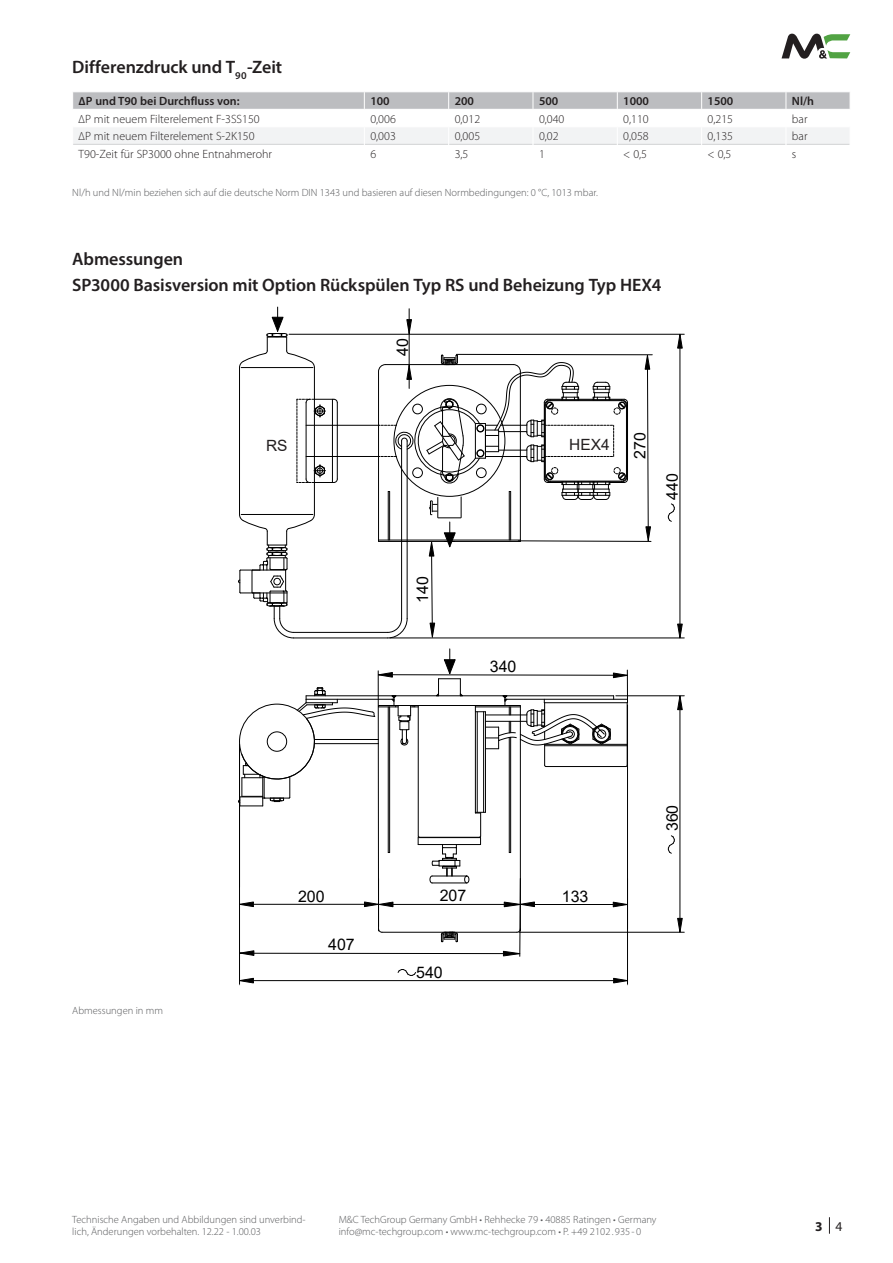
<style>
.page{position:relative;width:893px;height:1263px;background:#fff}
.page>*{position:absolute;margin:0;border:0;box-sizing:border-box;transform-origin:0 0}
._1_-_3_Body_HL{font:600 18px "Myriad Pro";letter-spacing:-.005em;color:#231f20}
._2_-_1_Body_HL{font:600 18px "Myriad Pro";letter-spacing:-.005em;color:#231f20}
.t1{font:15.9px "Arial";color:#000}
.t2{font:15.45px "Arial";color:#231f20}
.t3{font:700 13.5px "Myriad Pro";color:#231f20}
._2_-_1_Table_Item{font:300 12px "Myriad Pro";color:#231f20}
._2_-_1_Table_HL{font:600 12px "Myriad Pro";color:#231f20}
._1_-_4_Footer{font:300 10.5px/12px "Myriad Pro";color:#57585a}
.s1{font-weight:400}
</style>
<div class="page">
<svg style="left:829px;top:1217px;width:1px;height:16px"></svg>
<svg style="left:781px;top:34px;width:69px;height:25px"></svg>
<svg style="left:73px;top:92px;width:777px;height:53px"></svg>
<hr style="left:73px;top:126px;width:291px;height:1px;background:#fff">
<hr style="left:364px;top:126px;width:85px;height:1px;background:#fff">
<hr style="left:449px;top:126px;width:84px;height:1px;background:#fff">
<hr style="left:533px;top:126px;width:84px;height:1px;background:#fff">
<hr style="left:617px;top:126px;width:85px;height:1px;background:#fff">
<hr style="left:702px;top:126px;width:84px;height:1px;background:#fff">
<hr style="left:786px;top:126px;width:64px;height:1px;background:#fff">
<hr style="left:294px;top:638px;width:94px;height:1px;background:#000">
<hr style="left:294px;top:632px;width:94px;height:1px;background:#000">
<hr style="left:314px;top:368px;width:1px;height:146px;background:#000">
<hr style="left:239px;top:368px;width:1px;height:146px;background:#000">
<hr style="left:337px;top:425px;width:42px;height:1px;background:#000">
<hr style="left:337px;top:456px;width:42px;height:1px;background:#000">
<svg style="left:297px;top:399px;width:41px;height:84px"></svg>
<svg style="left:238px;top:514px;width:77px;height:124px"></svg>
<svg style="left:398px;top:969px;width:18px;height:7px"></svg>
<svg style="left:668px;top:835px;width:7px;height:19px"></svg>
<svg style="left:668px;top:503px;width:7px;height:19px"></svg>
<hr style="left:239px;top:744px;width:1px;height:241px;background:#000">
<hr style="left:627px;top:705px;width:1px;height:280px;background:#000">
<hr style="left:253px;top:980px;width:361px;height:1px;background:#000">
<svg style="left:240px;top:978px;width:14px;height:5px"></svg>
<svg style="left:613px;top:978px;width:14px;height:5px"></svg>
<hr style="left:616px;top:695px;width:68px;height:1px;background:#000">
<hr style="left:519px;top:932px;width:165px;height:1px;background:#000">
<hr style="left:680px;top:710px;width:1px;height:208px;background:#000">
<svg style="left:677px;top:695px;width:6px;height:15px"></svg>
<svg style="left:677px;top:918px;width:6px;height:15px"></svg>
<hr style="left:390px;top:638px;width:294px;height:1px;background:#000">
<hr style="left:289px;top:334px;width:395px;height:1px;background:#000">
<hr style="left:680px;top:348px;width:1px;height:276px;background:#000">
<svg style="left:677px;top:624px;width:6px;height:15px"></svg>
<svg style="left:677px;top:333px;width:6px;height:16px"></svg>
<hr style="left:456px;top:354px;width:196px;height:1px;background:#000">
<hr style="left:409px;top:309px;width:1px;height:79px;background:#000">
<svg style="left:406px;top:319px;width:6px;height:15px"></svg>
<svg style="left:239px;top:308px;width:76px;height:60px"></svg>
<svg style="left:238px;top:649px;width:392px;height:308px"></svg>
<svg style="left:378px;top:355px;width:273px;height:283px"></svg>
<p class="_2_-_1_Body_HL" style="left:72px;top:56px;width:211px">Differenzdruck und T<sub>90</sub>-Zeit</p>
<p class="_2_-_1_Table_HL" style="left:79px;top:93px;width:162px">∆P und T90 bei Durchfluss von:</p>
<p class="_2_-_1_Table_HL" style="left:370px;top:93px;width:21px">100</p>
<p class="_2_-_1_Table_HL" style="left:455px;top:93px;width:21px">200</p>
<p class="_2_-_1_Table_HL" style="left:539px;top:93px;width:21px">500</p>
<p class="_2_-_1_Table_HL" style="left:623px;top:93px;width:27px">1000</p>
<p class="_2_-_1_Table_HL" style="left:708px;top:93px;width:27px">1500</p>
<p class="_2_-_1_Table_HL" style="left:792px;top:93px;width:24px">Nl/h</p>
<p class="_2_-_1_Table_Item" style="left:79px;top:111px;width:183px">∆P mit neuem Filterelement F-3SS150</p>
<p class="_2_-_1_Table_Item" style="left:370px;top:111px;width:27px">0,006</p>
<p class="_2_-_1_Table_Item" style="left:455px;top:111px;width:27px">0,012</p>
<p class="_2_-_1_Table_Item" style="left:539px;top:111px;width:27px">0,040</p>
<p class="_2_-_1_Table_Item" style="left:623px;top:111px;width:27px">0,110</p>
<p class="_2_-_1_Table_Item" style="left:708px;top:111px;width:27px">0,215</p>
<p class="_2_-_1_Table_Item" style="left:792px;top:111px;width:17px">bar</p>
<p class="_2_-_1_Table_Item" style="left:79px;top:129px;width:177px">∆P mit neuem Filterelement S-2K150</p>
<p class="_2_-_1_Table_Item" style="left:370px;top:129px;width:27px">0,003</p>
<p class="_2_-_1_Table_Item" style="left:455px;top:129px;width:27px">0,005</p>
<p class="_2_-_1_Table_Item" style="left:539px;top:129px;width:21px">0,02</p>
<p class="_2_-_1_Table_Item" style="left:623px;top:129px;width:27px">0,058</p>
<p class="_2_-_1_Table_Item" style="left:708px;top:129px;width:27px">0,135</p>
<p class="_2_-_1_Table_Item" style="left:792px;top:129px;width:17px">bar</p>
<p class="_2_-_1_Table_Item" style="left:79px;top:146px;width:195px">T90-Zeit für SP3000 ohne Entnahmerohr</p>
<p class="_2_-_1_Table_Item" style="left:370px;top:146px;width:7px">6</p>
<p class="_2_-_1_Table_Item" style="left:455px;top:146px;width:15px">3,5</p>
<p class="_2_-_1_Table_Item" style="left:539px;top:146px;width:7px">1</p>
<p class="_2_-_1_Table_Item" style="left:623px;top:146px;width:25px">&lt; 0,5</p>
<p class="_2_-_1_Table_Item" style="left:708px;top:146px;width:25px">&lt; 0,5</p>
<p class="_2_-_1_Table_Item" style="left:792px;top:146px;width:6px">s</p>
<p class="_1_-_4_Footer" style="left:72px;top:187px;width:527px">Nl/h und Nl/min beziehen sich auf die deutsche Norm DIN 1343 und basieren auf diesen Normbedingungen: 0 °C, 1013 mbar.</p>
<p class="_2_-_1_Body_HL" style="left:72px;top:248px;width:112px">Abmessungen</p>
<p class="_1_-_3_Body_HL" style="left:72px;top:273px;width:591px">SP3000 Basisversion mit Option Rückspülen Typ RS und Beheizung Typ HEX4</p>
<p class="_1_-_4_Footer" style="left:72px;top:1004px;width:92px">Abmessungen in mm</p>
<p class="t1" style="left:392px;top:356px;width:19px;rotate:-90deg">40</p>
<p class="t2" style="left:266px;top:435px;width:23px">RS</p>
<p class="t2" style="left:569px;top:433px;width:42px">HEX4</p>
<p class="t1" style="left:629px;top:459px;width:28px;rotate:-90deg">270</p>
<p class="t1" style="left:661px;top:500px;width:28px;rotate:-90deg">440</p>
<p class="t1" style="left:412px;top:602px;width:28px;rotate:-90deg">140</p>
<p class="t1" style="left:490px;top:656px;width:28px">340</p>
<p class="t1" style="left:440px;top:885px;width:28px">207</p>
<p class="t1" style="left:298px;top:885px;width:28px">200</p>
<p class="t1" style="left:562px;top:886px;width:28px">133</p>
<p class="t1" style="left:328px;top:934px;width:28px">407</p>
<p class="t1" style="left:416px;top:962px;width:28px">540</p>
<p class="t1" style="left:661px;top:831px;width:28px;rotate:-90deg">360</p>
<p class="_1_-_4_Footer" style="left:72px;top:1213px;width:235px">Technische Angaben und Abbildungen sind unverbind&shy;lich, Änderungen vorbehalten. 12.22 - 1.00.03</p>
<p class="_1_-_4_Footer" style="left:339px;top:1213px;width:319px">M&amp;C TechGroup Germany GmbH • Rehhecke 79 • 40885 Ratingen • Germany info@mc-techgroup.com • www.mc-techgroup.com • P. +49 2102 . 935 - 0</p>
<p class="t3" style="left:815px;top:1217px;width:29px">3 <span class="s1">4</span></p>
</div>
